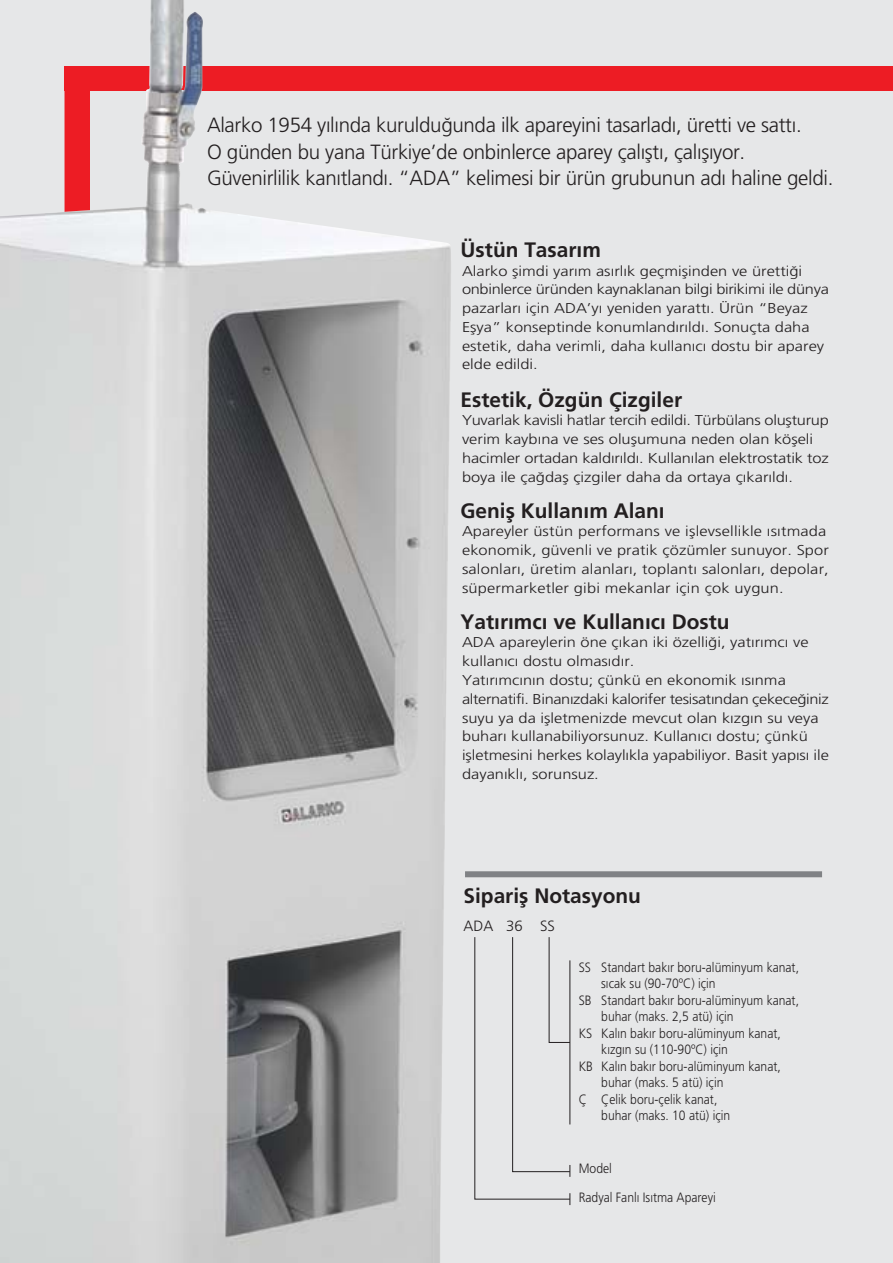
<style>
.page{position:relative;width:893px;height:1263px;background:#e6e7e8}
.page>*{position:absolute;margin:0;border:0;box-sizing:border-box;transform-origin:0 0}
.t1{font:700 20.85px "Frutiger";color:#231f20}
.t2{font:300 20.55px/26.5px "Frutiger";letter-spacing:-.015em;color:#231f20}
.t3{font:300 14.85px "Frutiger";color:#231f20}
.t4{font:300 14.25px/18.8px "Frutiger";color:#231f20;scale:1.15 1}
.t5{font:300 13.5px/28.2px "Frutiger";color:#231f20;scale:.9 1}
</style>
<div class="page">
<div style="left:64px;top:66px;width:829px;height:25px;background:#ed1c24"></div>
<svg style="left:474px;top:937px;width:97px;height:268px"></svg>
<div style="left:465px;top:871px;width:357px;height:6px;background:#808285"></div>
<img style="left:0;top:0;width:451px;height:1263px">
<h2 class="t2" style="left:207px;top:113px;width:628px">Alarko 1954 y›l›nda kuruldu¤unda ilk apareyini tasarlad›, üretti ve satt›.<br>O günden bu yana Türkiye’de onbinlerce aparey çal›flt›, çal›fl›yor.<br>Güvenirlilik kan›tland›. “ADA” kelimesi bir ürün grubunun ad› haline geldi.</h2>
<h1 class="t1" style="left:460px;top:241px;width:142px">Üstün Tasar›m</h1>
<p class="t4" style="left:462px;top:262px;width:320px">Alarko flimdi yar›m as›rl›k geçmiflinden ve üretti¤i onbinlerce üründen kaynaklanan bilgi birikimi ile dünya pazarlar› için ADA’y› yeniden yaratt›. Ürün “Beyaz Eflya” konseptinde konumland›r›ld›. Sonuçta daha estetik, daha verimli, daha kullan›c› dostu bir aparey elde edildi.</p>
<h1 class="t1" style="left:460px;top:391px;width:223px">Estetik, Özgün Çizgiler</h1>
<p class="t4" style="left:462px;top:412px;width:320px">Yuvarlak kavisli hatlar tercih edildi. Türbülans oluflturup verim kayb›na ve ses oluflumuna neden olan köfleli hacimler ortadan kald›r›ld›. Kullan›lan elektrostatik toz boya ile ça¤dafl çizgiler daha da ortaya ç›kar›ld›.</p>
<h1 class="t1" style="left:460px;top:502px;width:206px">Genifl Kullan›m Alan›</h1>
<p class="t4" style="left:462px;top:523px;width:320px">Apareyler üstün performans ve ifllevsellikle ›s›tmada ekonomik, güvenli ve pratik çözümler sunuyor. Spor salonlar›, üretim alanlar›, toplant› salonlar›, depolar, süpermarketler gibi mekanlar için çok uygun.</p>
<h1 class="t1" style="left:460px;top:613px;width:271px">Yat›r›mc› ve Kullan›c› Dostu</h1>
<p class="t4" style="left:462px;top:634px;width:320px">ADA apareylerin öne ç›kan iki özelli¤i, yat›r›mc› ve kullan›c› dostu olmas›d›r.<br>Yat›r›mc›n›n dostu; çünkü en ekonomik ›s›nma alternatifi. Binan›zdaki kalorifer tesisat›ndan çekece¤iniz suyu ya da iflletmenizde mevcut olan k›zg›n su veya buhar› kullanabiliyorsunuz. Kullan›c› dostu; çünkü iflletmesini herkes kolayl›kla yapabiliyor. Basit yap›s› ile dayan›kl›, sorunsuz.</p>
<h1 class="t1" style="left:464px;top:887px;width:179px">Siparifl Notasyonu</h1>
<p class="t3" style="left:464px;top:920px;width:93px">ADA 36 SS</p>
<p class="t5" style="left:579px;top:954px;width:246px">SS Standart bakır boru-alüminyum kanat,</p>
<p class="t5" style="left:601px;top:970px;width:129px">sıcak su (90-70ºC) için</p>
<p class="t5" style="left:579px;top:987px;width:246px">SB Standart bakır boru-alüminyum kanat,</p>
<p class="t5" style="left:601px;top:1003px;width:149px">buhar (maks. 2,5 atü) için</p>
<p class="t5" style="left:579px;top:1020px;width:226px">KS Kalın bakır boru-alüminyum kanat,</p>
<p class="t5" style="left:601px;top:1036px;width:142px">kızgın su (110-90ºC) için</p>
<p class="t5" style="left:579px;top:1053px;width:226px">KB Kalın bakır boru-alüminyum kanat,</p>
<p class="t5" style="left:601px;top:1069px;width:137px">buhar (maks. 5 atü) için</p>
<p class="t5" style="left:579px;top:1086px;width:155px">Ç Çelik boru-çelik kanat,</p>
<p class="t5" style="left:601px;top:1102px;width:145px">buhar (maks. 10 atü) için</p>
<p class="t5" style="left:579px;top:1155px;width:154px">Model<br>Radyal Fanl› Is›tma Apareyi</p>
</div>
